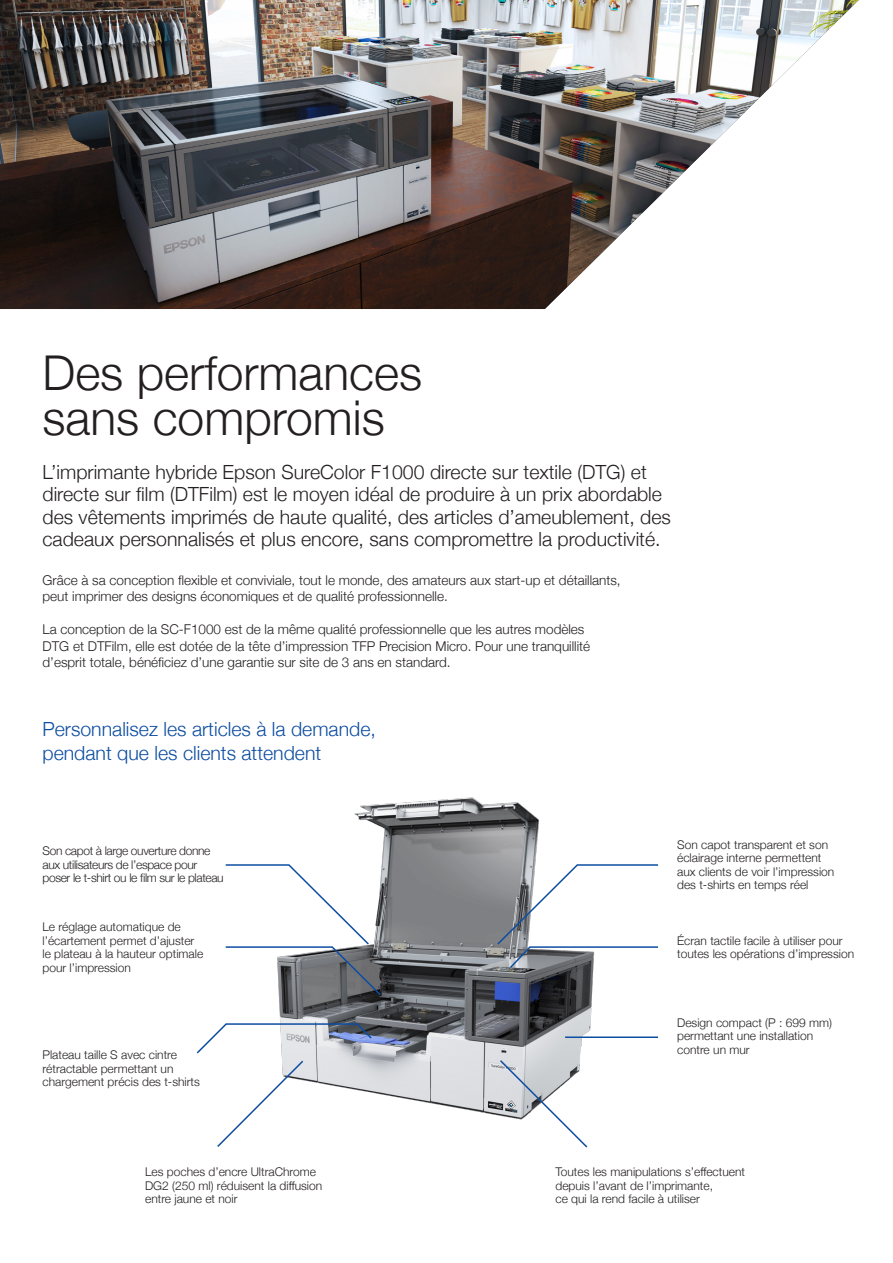
<style>
.page{position:relative;width:893px;height:1263px;background:#fff}
.page>*{position:absolute;margin:0;border:0;box-sizing:border-box;transform-origin:0 0}
.t1{font:300 48px/45px "Helvetica Neue";color:#231f20}
.t2{font:300 19.5px/22.5px "Helvetica Neue";color:#231f20}
.t3{font:300 19.5px/24px "Helvetica Neue";color:#0d4da1}
.t4{font:300 13.5px/16.5px "Helvetica Neue";color:#231f20}
.t5{font:300 12px/13.5px "Helvetica Neue";color:#231f20}
.t6{font:300 12px/13.5px "Helvetica Neue";letter-spacing:-.03em;color:#231f20}
</style>
<div class="page">
<img style="left:279px;top:797px;width:380px;height:319px">
<svg style="left:498px;top:1058px;width:91px;height:90px"></svg>
<svg style="left:196px;top:1022px;width:177px;height:125px"></svg>
<svg style="left:225px;top:863px;width:157px;height:134px"></svg>
<svg style="left:496px;top:863px;width:163px;height:107px"></svg>
<hr style="left:565px;top:1036px;width:93px;height:2px;background:#0d4da1">
<img style="left:0;top:0;width:859px;height:309px">
<p class="t1" style="left:43px;top:347px;width:381px">Des performances sans compromis</p>
<p class="t2" style="left:43px;top:459px;width:630px">L’imprimante hybride Epson SureColor F1000 directe sur textile (DTG) et directe sur film (DTFilm) est le moyen idéal de produire à un prix abordable des vêtements imprimés de haute qualité, des articles d’ameublement, des cadeaux personnalisés et plus encore, sans compromettre la productivité.</p>
<p class="t4" style="left:43px;top:570px;width:580px">Grâce à sa conception flexible et conviviale, tout le monde, des amateurs aux start-up et détaillants, peut imprimer des designs économiques et de qualité professionnelle.</p>
<p class="t4" style="left:43px;top:620px;width:549px">La conception de la SC-F1000 est de la même qualité professionnelle que les autres modèles<br>DTG et DTFilm, elle est dotée de la tête d’impression TFP Precision Micro. Pour une tranquillité d’esprit totale, bénéficiez d’une garantie sur site de 3 ans en standard.</p>
<p class="t3" style="left:43px;top:716px;width:335px">Personnalisez les articles à la demande, pendant que les clients attendent</p>
<p class="t6" style="left:43px;top:843px;width:183px">Son capot à large ouverture donne aux utilisateurs de l’espace pour poser le t-shirt ou le film sur le plateau</p>
<p class="t5" style="left:43px;top:919px;width:162px">Le réglage automatique de l’écartement permet d’ajuster le plateau à la hauteur optimale pour l’impression</p>
<p class="t5" style="left:43px;top:1047px;width:159px">Plateau taille S avec cintre rétractable permettant un chargement précis des t-shirts</p>
<p class="t5" style="left:145px;top:1164px;width:179px">Les poches d’encre UltraChrome<br>DG2 (250 ml) réduisent la diffusion entre jaune et noir</p>
<p class="t5" style="left:677px;top:837px;width:159px">Son capot transparent et son éclairage interne permettent aux clients de voir l’impression des t-shirts en temps réel</p>
<p class="t5" style="left:677px;top:932px;width:178px">Écran tactile facile à utiliser pour toutes les opérations d’impression</p>
<p class="t5" style="left:677px;top:1015px;width:156px">Design compact (P : 699 mm) permettant une installation contre un mur</p>
<p class="t5" style="left:555px;top:1164px;width:191px">Toutes les manipulations s’effectuent depuis l’avant de l’imprimante,<br>ce qui la rend facile à utiliser</p>
</div>
